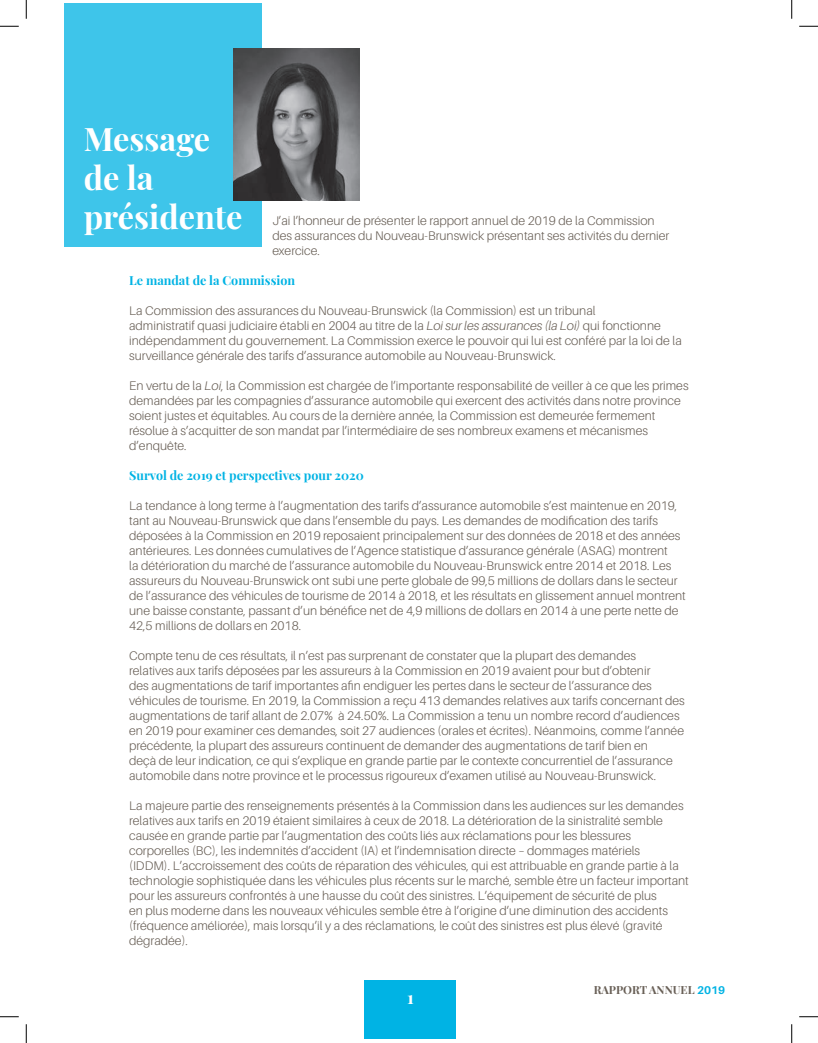
<style>
.page{position:relative;width:818px;height:1043px;background:#fff}
.page>*{position:absolute;margin:0;border:0;box-sizing:border-box;transform-origin:0 0}
.t1{font:700 32.38px/38.9px "Playfair Display";color:#fff}
.t2{font:700 17.5px "Playfair Display";color:#fff}
.t3{font:300 12.5px/15px "Aileron";color:#696057}
.t4{font:700 12.5px "Playfair Display";color:#00b3e4}
.t5{font:700 11.25px "Playfair Display";color:#696057}
.s1{font-style:italic}
.s2{font-family:"Aileron";color:#00b3e4}
</style>
<div class="page">
<div style="left:364px;top:980px;width:92px;height:59px;background:#00b3e4"></div>
<div style="left:64px;top:4px;width:197px;height:242px;background:#3ec5ea"></div>
<img style="left:233px;top:48px;width:127px;height:153px">
<svg style="left:0;top:25px;width:19px;height:2px"></svg>
<svg style="left:799px;top:25px;width:19px;height:2px"></svg>
<svg style="left:0;top:1016px;width:19px;height:1px"></svg>
<svg style="left:799px;top:1016px;width:19px;height:1px"></svg>
<svg style="left:25px;top:0;width:2px;height:19px"></svg>
<svg style="left:25px;top:1024px;width:2px;height:18px"></svg>
<svg style="left:791px;top:0;width:1px;height:19px"></svg>
<svg style="left:791px;top:1024px;width:1px;height:18px"></svg>
<h1 class="t1" style="left:84px;top:117px;width:160px">Message de la présidente</h1>
<p class="t3" style="left:272px;top:213px;width:398px">J’ai l’honneur de présenter le rapport annuel de 2019 de la Commission des assurances du Nouveau-Brunswick présentant ses activités du dernier exercice.</p>
<p class="t4" style="left:129px;top:270px;width:167px">Le mandat de la Commission</p>
<p class="t3" style="left:129px;top:303px;width:554px">La Commission des assurances du Nouveau-Brunswick (la Commission) est un tribunal<br>administratif quasi judiciaire établi en 2004 au titre de la <span class="s1">Loi sur les assurances (la Loi)</span> qui fonctionne indépendamment du gouvernement. La Commission exerce le pouvoir qui lui est conféré par la loi de la surveillance générale des tarifs d’assurance automobile au Nouveau-Brunswick.</p>
<p class="t3" style="left:129px;top:378px;width:561px">En vertu de la <span class="s1">Loi</span>, la Commission est chargée de l’importante responsabilité de veiller à ce que les primes demandées par les compagnies d’assurance automobile qui exercent des activités dans notre province soient justes et équitables. Au cours de la dernière année, la Commission est demeurée fermement résolue à s’acquitter de son mandat par l’intermédiaire de ses nombreux examens et mécanismes d’enquête.</p>
<p class="t4" style="left:129px;top:465px;width:236px">Survol de 2019 et perspectives pour 2020</p>
<p class="t3" style="left:129px;top:498px;width:558px">La tendance à long terme à l’augmentation des tarifs d’assurance automobile s’est maintenue en 2019, tant au Nouveau-Brunswick que dans l’ensemble du pays. Les demandes de modification des tarifs déposées à la Commission en 2019 reposaient principalement sur des données de 2018 et des années antérieures. Les données cumulatives de l’Agence statistique d’assurance générale (ASAG) montrent<br>la détérioration du marché de l’assurance automobile du Nouveau-Brunswick entre 2014 et 2018. Les assureurs du Nouveau-Brunswick ont subi une perte globale de 99,5 millions de dollars dans le secteur de l’assurance des véhicules de tourisme de 2014 à 2018, et les résultats en glissement annuel montrent une baisse constante, passant d’un bénéfice net de 4,9 millions de dollars en 2014 à une perte nette de 42,5 millions de dollars en 2018.</p>
<p class="t3" style="left:129px;top:648px;width:557px">Compte tenu de ces résultats, il n’est pas surprenant de constater que la plupart des demandes<br>relatives aux tarifs déposées par les assureurs à la Commission en 2019 avaient pour but d’obtenir<br>des augmentations de tarif importantes afin endiguer les pertes dans le secteur de l’assurance des véhicules de tourisme. En 2019, la Commission a reçu 413 demandes relatives aux tarifs concernant des augmentations de tarif allant de 2.07% à 24.50%. La Commission a tenu un nombre record d’audiences en 2019 pour examiner ces demandes, soit 27 audiences (orales et écrites). Néanmoins, comme l’année précédente, la plupart des assureurs continuent de demander des augmentations de tarif bien en<br>deçà de leur indication, ce qui s’explique en grande partie par le contexte concurrentiel de l’assurance automobile dans notre province et le processus rigoureux d’examen utilisé au Nouveau-Brunswick.</p>
<p class="t3" style="left:129px;top:798px;width:561px">La majeure partie des renseignements présentés à la Commission dans les audiences sur les demandes relatives aux tarifs en 2019 étaient similaires à ceux de 2018. La détérioration de la sinistralité semble causée en grande partie par l’augmentation des coûts liés aux réclamations pour les blessures corporelles (BC), les indemnités d’accident (IA) et l’indemnisation directe – dommages matériels<br>(IDDM). L’accroissement des coûts de réparation des véhicules, qui est attribuable en grande partie à la technologie sophistiquée dans les véhicules plus récents sur le marché, semble être un facteur important pour les assureurs confrontés à une hausse du coût des sinistres. L’équipement de sécurité de plus<br>en plus moderne dans les nouveaux véhicules semble être à l’origine d’une diminution des accidents (fréquence améliorée), mais lorsqu’il y a des réclamations, le coût des sinistres est plus élevé (gravité dégradée).</p>
<h2 class="t2" style="left:407px;top:983px;width:8px">1</h2>
<p class="t5" style="left:593px;top:980px;width:133px">RAPPORT ANNUEL <span class="s2">2019</span></p>
</div>
